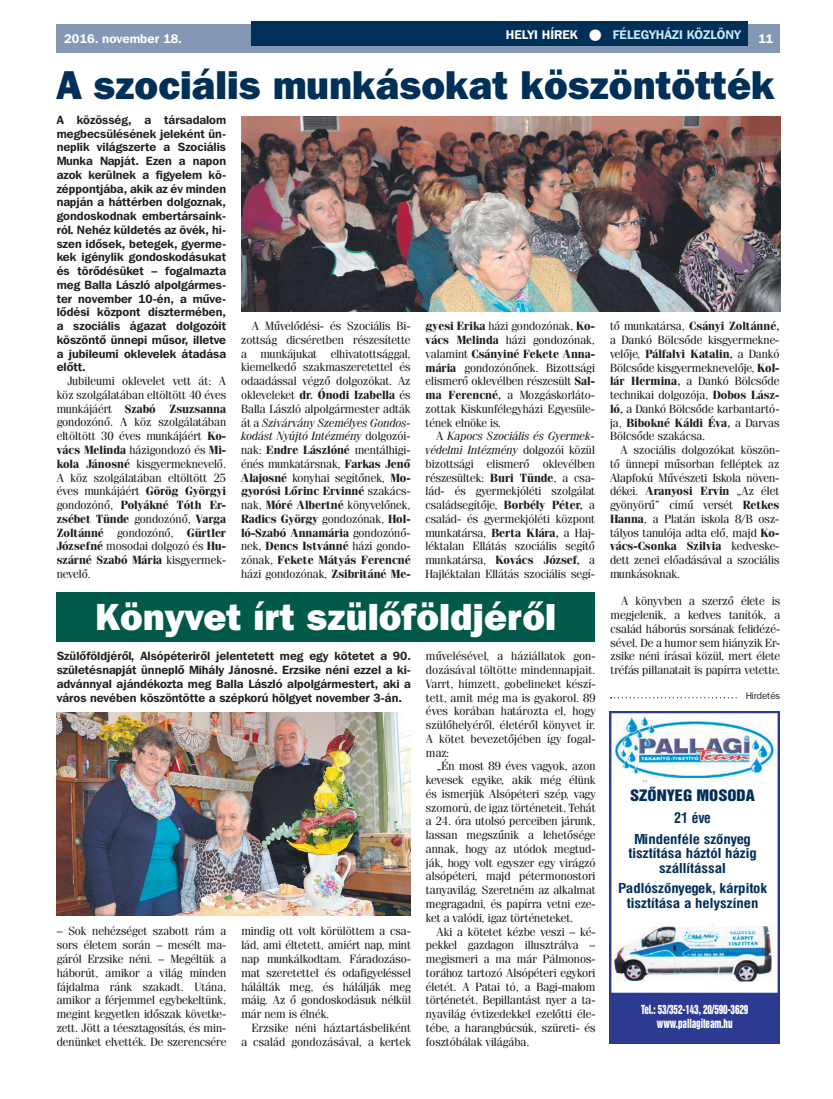
<style>
.page{position:relative;width:833px;height:1099px;background:#fff}
.page>*{position:absolute;margin:0;border:0;box-sizing:border-box;transform-origin:0 0}
.t1{font:40px "Franklin Gothic Hv PFL";color:#002f57}
.t2{font:37.5px "Franklin Gothic Hv PFL";color:#fff}
.t3{font:14.38px "Switzerland Inserat";color:#002f57;scale:1.14 1}
.t4{font:700 14.38px "Swiss 721 Cn PFL";color:#002f57}
.t5{font:700 13.25px/14.4px "Swiss 721 Cn PFL";color:#002f57;text-align:center;scale:1.14 1}
.t6{font:700 12.5px "Franklin Gothic PFL";color:#c6eafa}
.t7{font:700 12.5px "Franklin Gothic PFL";color:#fff}
.t8{font:11.88px/13.8px "Fenice PFL";color:#231f20;text-align:justify}
.t9{font:700 11.88px/13.8px "Franklin Gothic PFL";color:#231f20;text-align:justify}
.t10{font:11.5px/14.8px "Switzerland Inserat";letter-spacing:-.01em;color:#fff;text-align:center;scale:.79 1}
.t11{font:10px "Franklin Gothic PFL";color:#231f20}
.s1{color:#fff}
.s2{font-weight:700}
.s3{font-style:italic}
</style>
<div class="page">
<div style="left:57px;top:25px;width:723px;height:28px;background:#8498b6"></div>
<div style="left:252px;top:21px;width:496px;height:25px;background:#002f57"></div>
<svg style="left:610px;top:697px;width:127px;height:1px"></svg>
<img style="left:609px;top:711px;width:170px;height:332px">
<img style="left:56px;top:712px;width:355px;height:203px">
<img style="left:241px;top:117px;width:539px;height:195px">
<div style="left:56px;top:592px;width:539px;height:49px;background:#005949"></div>
<p class="t7" style="left:64px;top:31px;width:119px">2016. november 18.</p>
<p class="t6" style="left:506px;top:26px;width:236px"><span class="s1">HELYI HÍREK</span> <span class="s1">●</span> FÉLEGYHÁZI KÖZLÖNY</p>
<p class="t7" style="left:758px;top:31px;width:17px">11</p>
<h1 class="t1" style="left:57px;top:59px;width:719px">A szociális munkásokat köszöntötték</h1>
<p class="t9" style="left:57px;top:112px;width:171px">A közösség, a társadalom megbecsülésének jeleként ün&shy;neplik világszerte a Szociális Munka Napját. Ezen a napon azok kerülnek a figyelem kö&shy;zéppontjába, akik az év minden napján a háttérben dolgoznak, gondoskodnak embertársaink&shy;ról. Nehéz küldetés az övék, hi&shy;szen idősek, betegek, gyerme&shy;kek igénylik gondoskodásukat és törődésüket – fogalmazta meg Balla László alpolgármes&shy;ter november 10-én, a műve&shy;lődési központ dísztermében, a szociális ágazat dolgozóit köszöntő ünnepi műsor, illetve a jubileumi oklevelek átadása előtt.</p>
<p class="t8" style="left:57px;top:374px;width:171px;text-indent:11px">Jubileumi oklevelet vett át: A köz szolgálatában eltöltött 40 éves munkájáért <span class="s2">Szabó Zsuzsanna </span>gondozónő. A köz szolgálatában eltöltött 30 éves munkájáért <span class="s2">Ko&shy;vács Melinda</span> házigondozó és <span class="s2">Mi&shy;kola Jánosné</span> kisgyermeknevelő.<br>A köz szolgálatában eltöltött 25 éves munkájáért <span class="s2">Görög Györgyi </span>gondozónő, <span class="s2">Polyákné Tóth Er&shy;zsébet Tünde</span> gondozónő, <span class="s2">Varga Zoltánné</span> gondozónő, <span class="s2">Gürtler Józsefné</span> mosodai dolgozó és <span class="s2">Hu&shy;szárné Szabó Mária</span> kisgyermek&shy;nevelő.</p>
<p class="t8" style="left:610px;top:319px;width:171px">tő munkatársa, <span class="s2">Csányi Zoltánné, </span>a Dankó Bölcsőde kisgyermekne&shy;velője, <span class="s2">Pálfalvi Katalin,</span> a Dankó Bölcsőde kisgyermeknevelője, <span class="s2">Kol&shy;lár Hermina,</span> a Dankó Bölcsőde technikai dolgozója, <span class="s2">Dobos Lász&shy;ló,</span> a Dankó Bölcsőde karbantartó&shy;ja, <span class="s2">Bibokné Káldi Éva,</span> a Darvas Bölcsőde szakácsa.</p>
<p class="t8" style="left:610px;top:443px;width:171px;text-indent:11px">A szociális dolgozókat köszön&shy;tő ünnepi műsorban felléptek az Alapfokú Művészeti Iskola növen&shy;dékei. <span class="s2">Aranyosi Ervin</span> „Az élet gyönyörű” című versét <span class="s2">Retkes Hanna</span>, a Platán iskola 8/B osz&shy;tályos tanulója adta elő, majd <span class="s2">Ko&shy;vács-Csonka Szilvia</span> kedveske&shy;dett zenei előadásával a szociális munkásoknak.</p>
<p class="t8" style="left:241px;top:319px;width:171px;text-indent:11px">A Művelődési- és Szociális Bi&shy;zottság dicséretben részesítette a munkájukat elhivatottsággal, kiemelkedő szakmaszeretettel és odaadással végző dolgozókat. Az okleveleket <span class="s2">dr. Ónodi Izabella</span> és Balla László alpolgármester adták át a <span class="s3">Szivárvány Személyes Gondos&shy;kodást Nyújtó Intézmény</span> dolgozói&shy;nak: <span class="s2">Endre Lászlóné</span> mentálhigi&shy;énés munkatársnak, <span class="s2">Farkas Jenő Alajosné</span> konyhai segítőnek, <span class="s2">Mo&shy;gyorósi Lőrinc Ervinné</span> szakács&shy;nak, <span class="s2">Móré Albertné</span> könyvelőnek, <span class="s2">Radics György</span> gondozónak, <span class="s2">Hol&shy;ló-Szabó Annamária</span> gondozónő&shy;nek, <span class="s2">Dencs Istvánné</span> házi gondo&shy;zónak, <span class="s2">Fekete Mátyás Ferencné </span>házi gondozónak, <span class="s2">Zsibritáné Me-</span></p>
<p class="t8" style="left:425px;top:319px;width:171px"><span class="s2">gyesi Erika</span> házi gondozónak, <span class="s2">Ko&shy;vács Melinda</span> házi gondozónak, valamint <span class="s2">Csányiné Fekete Anna&shy;mária</span> gondozónőnek. Bizottsági elismerő oklevélben részesült <span class="s2">Sal&shy;ma Ferencné,</span> a Mozgáskorláto&shy;zottak Kiskunfélegyházi Egyesüle&shy;tének elnöke is.</p>
<p class="t8" style="left:425px;top:429px;width:171px;text-indent:11px">A <span class="s3">Kapocs Szociális és Gyermek&shy;védelmi Intézmény</span> dolgozói közül bizottsági elismerő oklevélben részesültek: <span class="s2">Buri Tünde</span>, a csa&shy;lád- és gyermekjóléti szolgálat családsegítője, <span class="s2">Borbély Péter,</span> a család- és gyermekjóléti központ munkatársa, <span class="s2">Berta Klára,</span> a Haj&shy;léktalan Ellátás szociális segítő munkatársa, <span class="s2">Kovács József,</span> a Hajléktalan Ellátás szociális segí-</p>
<h2 class="t2" style="left:95px;top:592px;width:462px">Könyvet írt szülőföldjéről</h2>
<p class="t9" style="left:57px;top:649px;width:356px">Szülőföldjéről, Alsópéteriről jelentetett meg egy kötetet a 90. születésnapját ünneplő Mihály Jánosné. Erzsike néni ezzel a ki&shy;advánnyal ajándékozta meg Balla László alpolgármestert, aki a város nevében köszöntötte a szépkorú hölgyet november 3-án.</p>
<p class="t8" style="left:57px;top:924px;width:171px">– Sok nehézséget szabott rám a sors életem során – mesélt ma&shy;gáról Erzsike néni. – Megéltük a háborút, amikor a világ minden fájdalma ránk szakadt. Utána, amikor a férjemmel egybekeltünk, megint kegyetlen időszak követke&shy;zett. Jött a téesztagosítás, és min&shy;denünket elvették. De szerencsére</p>
<p class="t8" style="left:241px;top:924px;width:171px">mindig ott volt körülöttem a csa&shy;lád, ami éltetett, amiért nap, mint nap munkálkodtam. Fáradozáso&shy;mat szeretettel és odafigyeléssel hálálták meg, és hálálják meg máig. Az ő gondoskodásuk nélkül már nem is élnék.</p>
<p class="t8" style="left:241px;top:1020px;width:171px;text-align:right">Erzsike néni háztartásbeliként<br>a család gondozásával, a kertek</p>
<p class="t8" style="left:426px;top:649px;width:171px">művelésével, a háziállatok gon&shy;dozásával töltötte mindennapjait.<br>Varrt, hímzett, gobelineket készí&shy;tett, amit még ma is gyakorol. 89 éves korában határozta el, hogy szülőhelyéről, életéről könyvet ír.<br>A kötet bevezetőjében így fogal&shy;maz:</p>
<p class="t8" style="left:426px;top:759px;width:171px;text-indent:11px">„Én most 89 éves vagyok, azon kevesek egyike, akik még élünk és ismerjük Alsópéteri szép, vagy szomorú, de igaz történeteit. Tehát a 24. óra utolsó perceiben járunk, lassan megszűnik a lehetősége annak, hogy az utódok megtud&shy;ják, hogy volt egyszer egy virágzó alsópéteri, majd pétermonostori tanyavilág. Szeretném az alkalmat megragadni, és papírra vetni eze&shy;ket a valódi, igaz történeteket.</p>
<p class="t8" style="left:426px;top:924px;width:171px;text-indent:11px">Aki a kötetet kézbe veszi – ké&shy;pekkel gazdagon illusztrálva – megismeri a ma már Pálmonos&shy;torához tartozó Alsópéteri egykori életét. A Patai tó, a Bagi-malom történetét. Bepillantást nyer a ta&shy;nyavilág évtizedekkel ezelőtti éle&shy;tébe, a harangbúcsúk, szüreti- és fosztóbálak világába.</p>
<p class="t8" style="left:610px;top:594px;width:171px;text-indent:11px">A könyvben a szerző élete is megjelenik, a kedves tanítók, a család háborús sorsának felidézé&shy;sével. De a humor sem hiányzik Er&shy;zsike néni írásai közül, mert élete tréfás pillanatait is papírra vetette.</p>
<p class="t11" style="left:746px;top:689px;width:36px">Hirdetés</p>
<p class="t3" style="left:630px;top:786px;width:111px">SZŐNYEG MOSODA</p>
<p class="t4" style="left:674px;top:809px;width:38px">21 éve</p>
<p class="t5" style="left:628px;top:831px;width:114px">Mindenféle szőnyeg tisztítása háztól házig szállítással</p>
<p class="t5" style="left:618px;top:881px;width:132px">Padlószőnyegek, kárpitok tisztítása a helyszínen</p>
<p class="t10" style="left:641px;top:1001px;width:138px">Tel.: 53/352-143, 20/590-3629 www.pallagiteam.hu</p>
</div>
